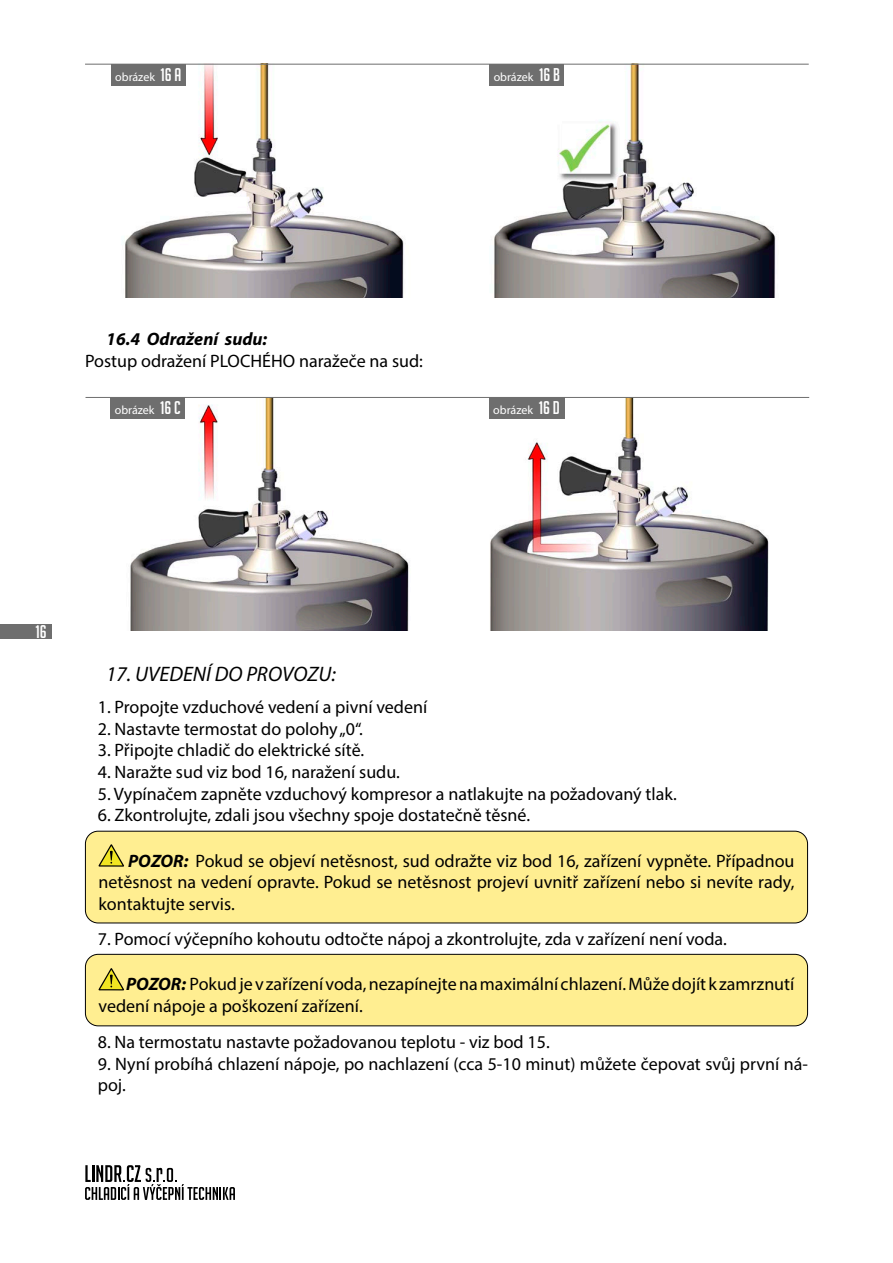
<style>
.page{position:relative;width:893px;height:1263px;background:#fff}
.page>*{position:absolute;margin:0;border:0;box-sizing:border-box;transform-origin:0 0}
.t1{font:italic 21px "Myriad Pro";color:#000}
.t2{font:18px/21.6px "Myriad Pro";color:#000}
.t3{font:italic 700 18px "Myriad Pro";color:#000}
.t4{font:18px "Big Noodle Titling";color:#fff}
.t5{font:12px "Myriad Pro";color:#fff}
.s1{font-family:"Big Noodle Titling";font-size:18px}
.s2{font-weight:700;font-style:italic}
</style>
<div class="page">
<div style="left:0;top:624px;width:51px;height:15px;background:#6e6e6e"></div>
<svg style="left:85px;top:1165px;width:150px;height:35px"></svg>
<img style="left:85px;top:397px;width:325px;height:234px">
<img style="left:489px;top:398px;width:280px;height:233px">
<div style="left:111px;top:397px;width:74px;height:21px;background:#6e6e6e"></div>
<div style="left:489px;top:397px;width:75px;height:21px;background:#6e6e6e"></div>
<div style="left:85px;top:831px;width:722px;height:92px;background:#ffee91;border-radius:13px"></div>
<svg style="left:99px;top:844px;width:25px;height:23px"></svg>
<div style="left:85px;top:831px;width:723px;height:92px;border:1px solid #000;border-radius:13px"></div>
<div style="left:85px;top:954px;width:722px;height:72px;background:#ffee91;border-radius:13px"></div>
<svg style="left:99px;top:968px;width:25px;height:22px"></svg>
<div style="left:85px;top:954px;width:723px;height:72px;border:1px solid #000;border-radius:13px"></div>
<img style="left:111px;top:65px;width:293px;height:233px">
<img style="left:489px;top:65px;width:287px;height:233px">
<div style="left:111px;top:64px;width:74px;height:21px;background:#6e6e6e"></div>
<div style="left:489px;top:64px;width:75px;height:21px;background:#6e6e6e"></div>
<hr style="left:86px;top:397px;width:723px;height:1px;background:#6e6e6e">
<hr style="left:85px;top:64px;width:724px;height:1px;background:#6e6e6e">
<p class="t5" style="left:115px;top:70px;width:67px">obrázek <span class="s1">16 a</span></p>
<p class="t5" style="left:494px;top:70px;width:68px">obrázek <span class="s1">16 b</span></p>
<p class="t3" style="left:106px;top:327px;width:162px">16.4 Odražení sudu:</p>
<p class="t2" style="left:85px;top:350px;width:339px">Postup odražení PLOCHÉHO naražeče na sud:</p>
<p class="t5" style="left:115px;top:403px;width:67px">obrázek <span class="s1">16 c</span></p>
<p class="t5" style="left:493px;top:403px;width:68px">obrázek <span class="s1">16 d</span></p>
<p class="t4" style="left:35px;top:622px;width:13px">16</p>
<p class="t1" style="left:106px;top:661px;width:231px">17. UVEDENÍ DO PROVOZU:</p>
<p class="t2" style="left:98px;top:696px;width:331px">1. Propojte vzduchové vedení a pivní vedení</p>
<p class="t2" style="left:98px;top:718px;width:267px">2. Nastavte termostat do polohy „0“.</p>
<p class="t2" style="left:98px;top:739px;width:268px">3. Připojte chladič do elektrické sítě.</p>
<p class="t2" style="left:98px;top:761px;width:304px">4. Naražte sud viz bod 16, naražení sudu.</p>
<p class="t2" style="left:98px;top:782px;width:580px">5. Vypínačem zapněte vzduchový kompresor a natlakujte na požadovaný tlak.</p>
<p class="t2" style="left:98px;top:804px;width:434px">6. Zkontrolujte, zdali jsou všechny spoje dostatečně těsné.</p>
<p class="t2" style="left:99px;top:849px;width:697px;text-align:justify;text-indent:30px"><span class="s2">POZOR:</span> Pokud se objeví netěsnost, sud odražte viz bod 16, zařízení vypněte. Případnou netěsnost na vedení opravte. Pokud se netěsnost projeví uvnitř zařízení nebo si nevíte rady, kontaktujte servis.</p>
<p class="t2" style="left:98px;top:928px;width:631px">7. Pomocí výčepního kohoutu odtočte nápoj a zkontrolujte, zda v zařízení není voda.</p>
<p class="t2" style="left:99px;top:973px;width:697px;text-indent:27px"><span class="s2">POZOR:</span> Pokud je v zařízení voda, nezapínejte na maximální chlazení. Může dojít k zamrznutí vedení nápoje a poškození zařízení.</p>
<p class="t2" style="left:98px;top:1031px;width:453px">8. Na termostatu nastavte požadovanou teplotu - viz bod 15.</p>
<p class="t2" style="left:98px;top:1053px;width:712px">9. Nyní probíhá chlazení nápoje, po nachlazení (cca 5-10 minut) můžete čepovat svůj první ná&shy;poj.</p>
</div>
